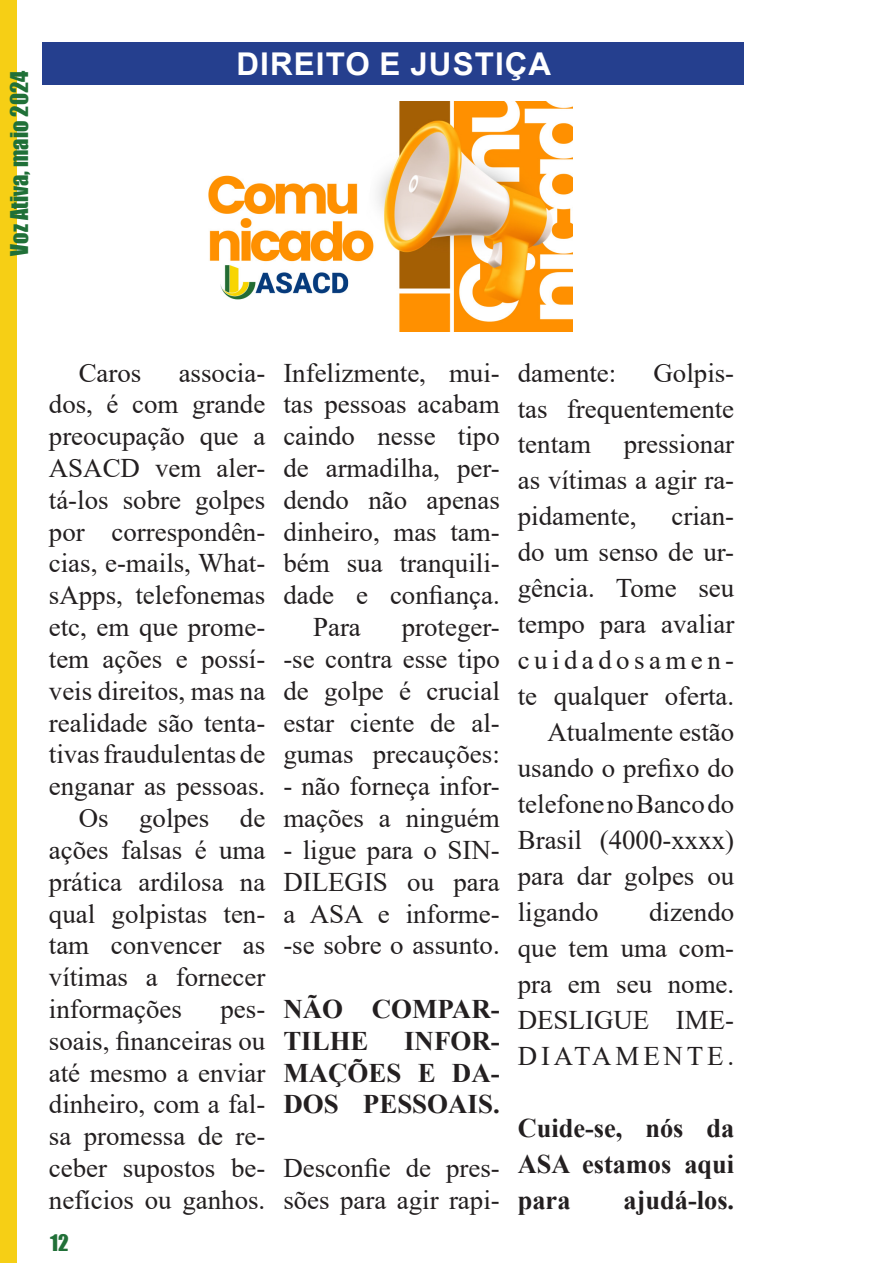
<style>
.page{position:relative;width:893px;height:1263px;background:#fff}
.page>*{position:absolute;margin:0;border:0;box-sizing:border-box;transform-origin:0 0}
.t1{font:700 31.35px "Arial";letter-spacing:.035em;color:#fff}
.t2{font:26.85px/31.8px "Times New Roman";color:#231f20;text-align:justify}
.t3{font:700 26.85px/31.8px "Times New Roman";color:#231f20;text-align:justify}
.t4{font:22.5px "Impact";color:#207038}
.t5{font:21px "Impact";color:#217038}
</style>
<div class="page">
<div style="left:0;top:0;width:17px;height:1263px;background:#f6cf15"></div>
<img style="left:208px;top:101px;width:364px;height:231px">
<div style="left:43px;top:42px;width:701px;height:42px;background:#253f8e"></div>
<p class="t4" style="left:2px;top:256px;width:186px;rotate:-90deg">Voz Ativa, maio 2024</p>
<p class="t1" style="left:236px;top:41px;width:316px">DIREITO E JUSTIÇA</p>
<p class="t2" style="left:49px;top:356px;width:218px;text-indent:130px">associa&shy;dos, é com grande preocupação que a ASACD vem aler&shy;tá-los sobre golpes por correspondên&shy;cias, e-mails, What&shy;sApps, telefonemas etc, em que prome&shy;tem ações e possí&shy;veis direitos, mas na realidade são tenta&shy;tivas fraudulentas de enganar as pessoas.</p>
<p class="t2" style="left:49px;top:801px;width:218px;text-indent:30px">Os golpes de ações falsas é uma prática ardilosa na qual golpistas ten&shy;tam convencer as vítimas a fornecer informações</p>
<p class="t2" style="left:79px;top:356px;width:64px">Caros</p>
<p class="t2" style="left:49px;top:992px;width:218px;text-indent:172px">pes&shy;soais, financeiras ou até mesmo a enviar dinheiro, com a fal&shy;sa promessa de re&shy;ceber supostos be&shy;nefícios ou ganhos.</p>
<p class="t5" style="left:50px;top:1226px;width:20px">12</p>
<p class="t2" style="left:283px;top:356px;width:218px">Infelizmente, mui&shy;tas pessoas acabam caindo nesse tipo de armadilha, per&shy;dendo não apenas dinheiro, mas tam&shy;bém sua tranquili&shy;dade e confiança.</p>
<p class="t2" style="left:313px;top:610px;width:49px">Para</p>
<p class="t2" style="left:283px;top:610px;width:218px;text-indent:118px">proteger--se contra esse tipo de golpe é crucial estar ciente de al&shy;gumas precauções:</p>
<p class="t2" style="left:283px;top:769px;width:218px">- não forneça infor&shy;mações a ninguém</p>
<p class="t2" style="left:283px;top:833px;width:218px">- ⁠ligue para o SIN-DILEGIS ou para a ASA e informe--se sobre o assunto.</p>
<p class="t3" style="left:283px;top:992px;width:218px">NÃO COMPAR-<br>TILHE</p>
<p class="t3" style="left:283px;top:1024px;width:218px;text-indent:121px">INFOR-MAÇÕES E DA-DOS PESSOAIS.</p>
<p class="t2" style="left:283px;top:1151px;width:218px">Desconfie de pres&shy;sões para agir rapi-</p>
<p class="t2" style="left:518px;top:354px;width:218px;line-height:36px;text-indent:136px">Golpis&shy;tas frequentemente tentam pressionar as vítimas a agir ra&shy;pidamente,</p>
<p class="t2" style="left:518px;top:356px;width:100px">damente:</p>
<p class="t2" style="left:518px;top:498px;width:218px;line-height:36px;text-indent:154px">crian&shy;do um senso de ur&shy;gência. Tome seu tempo para avaliar cuidadosamen&shy;te qualquer oferta.</p>
<p class="t2" style="left:518px;top:713px;width:218px;line-height:36px;text-indent:30px">Atualmente estão usando o prefixo do telefone no Banco do Brasil (4000-xxxx) para dar golpes ou ligando</p>
<p class="t2" style="left:518px;top:893px;width:218px;line-height:36px;text-indent:131px">dizendo que tem uma com&shy;pra em seu nome.<br>DESLIGUE IME-DIATAMENTE.</p>
<p class="t3" style="left:518px;top:1109px;width:218px;line-height:36px">Cuide-se, nós da ASA estamos aqui para</p>
<p class="t3" style="left:624px;top:1183px;width:112px">ajudá-los.</p>
</div>
